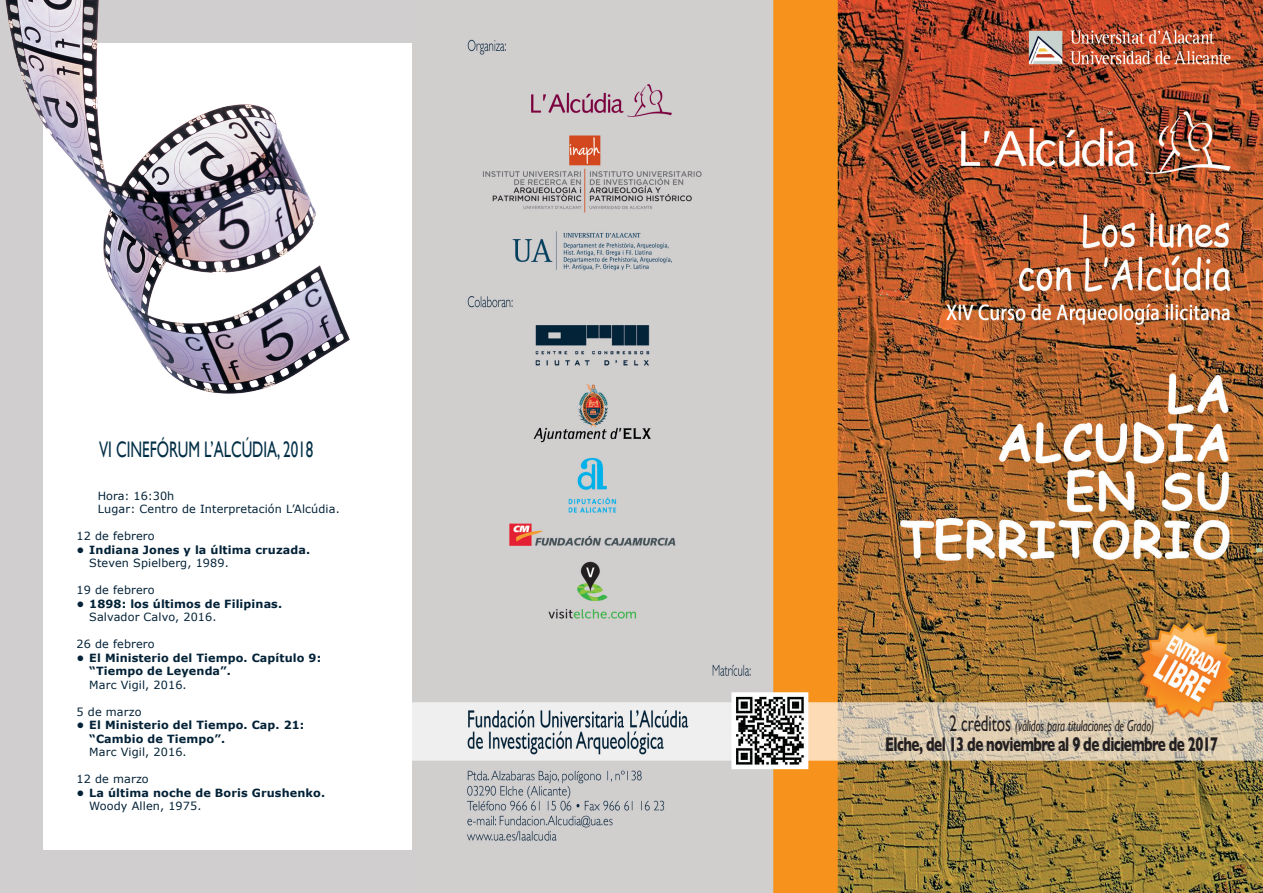
<style>
.page{position:relative;width:1263px;height:893px;background:#fff}
.page>*{position:absolute;margin:0;border:0;box-sizing:border-box;transform-origin:0 0}
.t1{font:22.5px "Gill Sans";color:#033047;scale:.67 1}
.t2{font:700 20.25px "Gill Sans";letter-spacing:-.04em;color:#231f20;scale:.67 1}
.t3{font:italic 15.75px "Gill Sans";color:#231f20;scale:.67 1}
.t4{font:700 11.25px "Verdana";letter-spacing:.01em;color:#032237}
.t5{font:11.25px "Verdana";letter-spacing:.01em;color:#032237}
.s1{font-style:normal;font-size:22.5px}
</style>
<div class="page">
<img style="left:412px;top:0;width:851px;height:893px">
<div style="left:0;top:0;width:412px;height:43px;background:#d0cecf"></div>
<div style="left:0;top:23px;width:43px;height:870px;background:#d0cecf"></div>
<div style="left:0;top:850px;width:412px;height:43px;background:#d0cecf"></div>
<img style="left:5px;top:0;width:345px;height:393px">
<p class="t1" style="left:99px;top:436px;width:321px">VI CINEFÓRUM L’ALCÚDIA, 2018</p>
<p class="t5" style="left:98px;top:489px;width:78px">Hora: 16:30h</p>
<p class="t5" style="left:98px;top:502px;width:243px">Lugar: Centro de Interpretación L’Alcúdia.</p>
<p class="t5" style="left:77px;top:529px;width:80px">12 de febrero</p>
<p class="t4" style="left:77px;top:543px;width:235px">• Indiana Jones y la última cruzada.</p>
<p class="t5" style="left:89px;top:556px;width:141px">Steven Spielberg, 1989.</p>
<p class="t5" style="left:77px;top:583px;width:80px">19 de febrero</p>
<p class="t4" style="left:77px;top:597px;width:207px">• 1898: los últimos de Filipinas.</p>
<p class="t5" style="left:89px;top:610px;width:129px">Salvador Calvo, 2016.</p>
<p class="t5" style="left:77px;top:637px;width:80px">26 de febrero</p>
<p class="t4" style="left:77px;top:651px;width:246px">• El Ministerio del Tiempo. Capítulo 9:</p>
<p class="t4" style="left:89px;top:664px;width:143px">“Tiempo de Leyenda”.</p>
<p class="t5" style="left:89px;top:678px;width:99px">Marc Vigil, 2016.</p>
<p class="t5" style="left:77px;top:705px;width:66px">5 de marzo</p>
<p class="t4" style="left:77px;top:718px;width:229px">• El Ministerio del Tiempo. Cap. 21:</p>
<p class="t4" style="left:89px;top:732px;width:137px">“Cambio de Tiempo”.</p>
<p class="t5" style="left:89px;top:745px;width:99px">Marc Vigil, 2016.</p>
<p class="t5" style="left:77px;top:772px;width:74px">12 de marzo</p>
<p class="t4" style="left:77px;top:786px;width:250px">• La última noche de Boris Grushenko.</p>
<p class="t5" style="left:89px;top:799px;width:114px">Woody Allen, 1975.</p>
<p class="t3" style="left:949px;top:717px;width:307px"><span class="s1">2 créditos</span> (válidos para titulaciones de Grado)</p>
<p class="t2" style="left:885px;top:732px;width:498px">Elche, del 13 de noviembre al 9 de diciembre de 2017</p>
</div>
